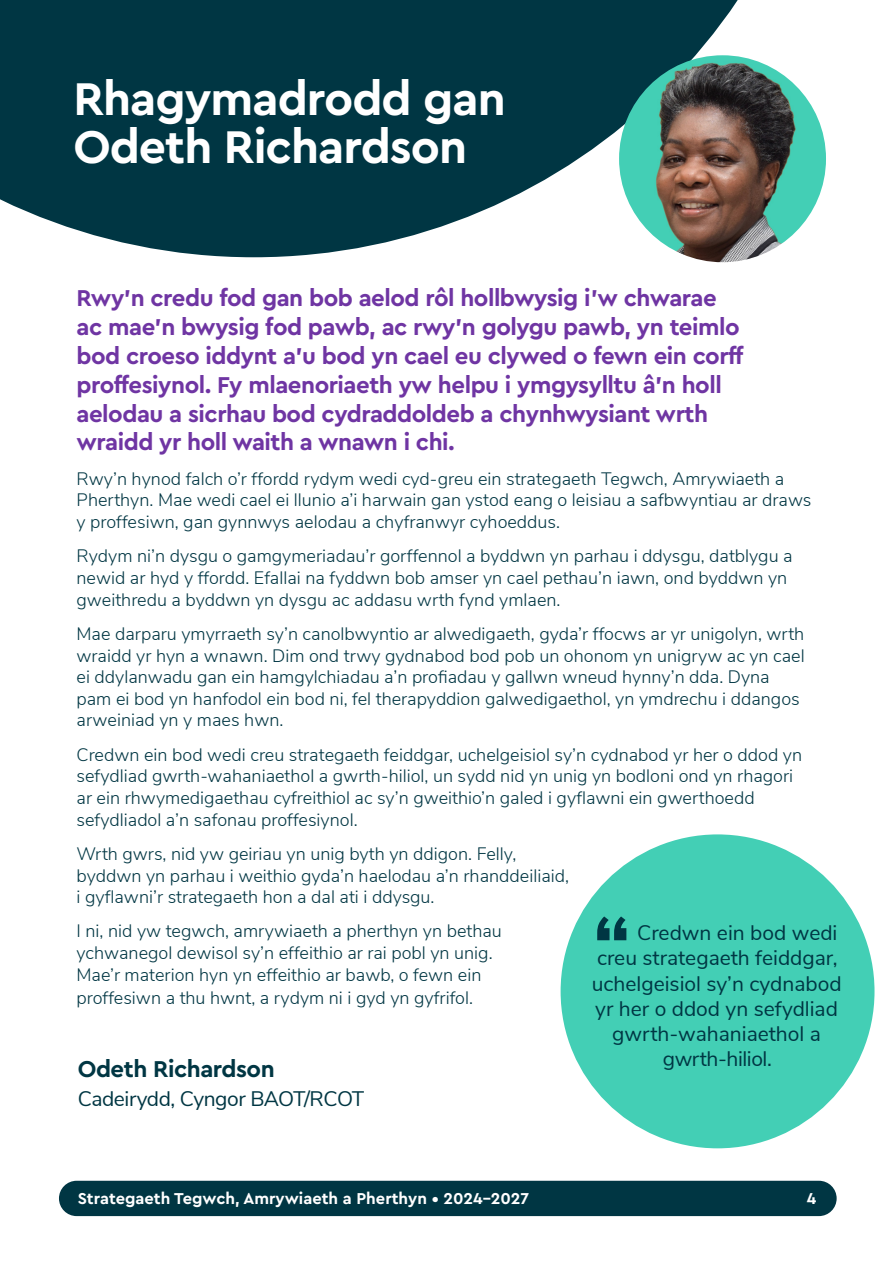
<style>
.page{position:relative;width:893px;height:1263px;background:#fff}
.page>*{position:absolute;margin:0;border:0;box-sizing:border-box;transform-origin:0 0}
.t1{font:700 48px/48px "Cera Pro";letter-spacing:-.02em;color:#fff}
.t2{font:700 24px/28.8px "Cera Pro";letter-spacing:-.02em;color:#6f35a3}
.t3{font:700 24px "Cera Pro";letter-spacing:-.02em;color:#003643}
.t4{font:21px "Nunito Sans";color:#003643}
.t5{font:21px "Nunito Sans";letter-spacing:-.02em;color:#003643}
.t6{font:300 18px/21.6px "Nunito Sans";color:#003643}
.t7{font:700 16.5px "Cera Pro";color:#fff}
</style>
<div class="page">
<div style="left:59px;top:1181px;width:778px;height:35px;background:#003643;border-radius:18px"></div>
<svg style="left:0;top:0;width:826px;height:257px;fill:#003643"></svg>
<img style="left:619px;top:55px;width:207px;height:207px;border-radius:103px">
<div style="left:561px;top:834px;width:313px;height:314px;background:#43cfb5;border-radius:50%"></div>
<svg style="left:597px;top:916px;width:29px;height:24px"></svg>
<h1 class="t1" style="left:73px;top:73px;width:434px">Rhagymadrodd gan<br>Odeth Richardson</h1>
<p class="t2" style="left:77px;top:283px;width:668px">Rwy’n credu fod gan bob aelod rôl hollbwysig i’w chwarae ac mae’n bwysig fod pawb, ac rwy’n golygu pawb, yn teimlo bod croeso iddynt a’u bod yn cael eu clywed o fewn ein corff proffesiynol. Fy mlaenoriaeth yw helpu i ymgysylltu â’n holl aelodau a sicrhau bod cydraddoldeb a chynhwysiant wrth wraidd yr holl waith a wnawn i chi.</p>
<p class="t6" style="left:77px;top:467px;width:736px">Rwy’n hynod falch o’r ffordd rydym wedi cyd-greu ein strategaeth Tegwch, Amrywiaeth a<br>Pherthyn. Mae wedi cael ei llunio a’i harwain gan ystod eang o leisiau a safbwyntiau ar draws y proffesiwn, gan gynnwys aelodau a chyfranwyr cyhoeddus.</p>
<p class="t6" style="left:77px;top:544px;width:718px">Rydym ni’n dysgu o gamgymeriadau’r gorffennol a byddwn yn parhau i ddysgu, datblygu a newid ar hyd y ffordd. Efallai na fyddwn bob amser yn cael pethau’n iawn, ond byddwn yn gweithredu a byddwn yn dysgu ac addasu wrth fynd ymlaen.</p>
<p class="t6" style="left:77px;top:622px;width:730px">Mae darparu ymyrraeth sy’n canolbwyntio ar alwedigaeth, gyda’r ffocws ar yr unigolyn, wrth wraidd yr hyn a wnawn. Dim ond trwy gydnabod bod pob un ohonom yn unigryw ac yn cael ei ddylanwadu gan ein hamgylchiadau a’n profiadau y gallwn wneud hynny’n dda. Dyna pam ei bod yn hanfodol ein bod ni, fel therapyddion galwedigaethol, yn ymdrechu i ddangos arweiniad yn y maes hwn.</p>
<p class="t6" style="left:77px;top:742px;width:727px">Credwn ein bod wedi creu strategaeth feiddgar, uchelgeisiol sy’n cydnabod yr her o ddod yn sefydliad gwrth-wahaniaethol a gwrth-hiliol, un sydd nid yn unig yn bodloni ond yn rhagori ar ein rhwymedigaethau cyfreithiol ac sy’n gweithio’n galed i gyflawni ein gwerthoedd sefydliadol a’n safonau proffesiynol.</p>
<p class="t6" style="left:77px;top:842px;width:494px">Wrth gwrs, nid yw geiriau yn unig byth yn ddigon. Felly, byddwn yn parhau i weithio gyda’n haelodau a’n rhanddeiliaid, i gyflawni’r strategaeth hon a dal ati i ddysgu.</p>
<p class="t6" style="left:77px;top:919px;width:427px">I ni, nid yw tegwch, amrywiaeth a pherthyn yn bethau ychwanegol dewisol sy’n effeithio ar rai pobl yn unig.<br>Mae’r materion hyn yn effeithio ar bawb, o fewn ein</p>
<p class="t6" style="left:77px;top:986px;width:398px">proffesiwn a thu hwnt, a rydym ni i gyd yn gyfrifol.</p>
<p class="t4" style="left:637px;top:918px;width:202px">Credwn ein bod wedi</p>
<p class="t4" style="left:597px;top:943px;width:242px">creu strategaeth feiddgar,</p>
<p class="t4" style="left:592px;top:968px;width:251px">uchelgeisiol sy’n cydnabod</p>
<p class="t4" style="left:595px;top:993px;width:244px">yr her o ddod yn sefydliad</p>
<p class="t4" style="left:612px;top:1018px;width:210px">gwrth-wahaniaethol a</p>
<p class="t5" style="left:663px;top:1044px;width:111px">gwrth-hiliol.</p>
<h2 class="t3" style="left:78px;top:1053px;width:198px">Odeth Richardson</h2>
<p class="t5" style="left:78px;top:1083px;width:288px">Cadeirydd, Cyngor BAOT/RCOT</p>
<p class="t7" style="left:78px;top:1187px;width:453px">Strategaeth Tegwch, Amrywiaeth a Pherthyn • 2024–2027</p>
<p class="t7" style="left:807px;top:1187px;width:11px">4</p>
</div>
